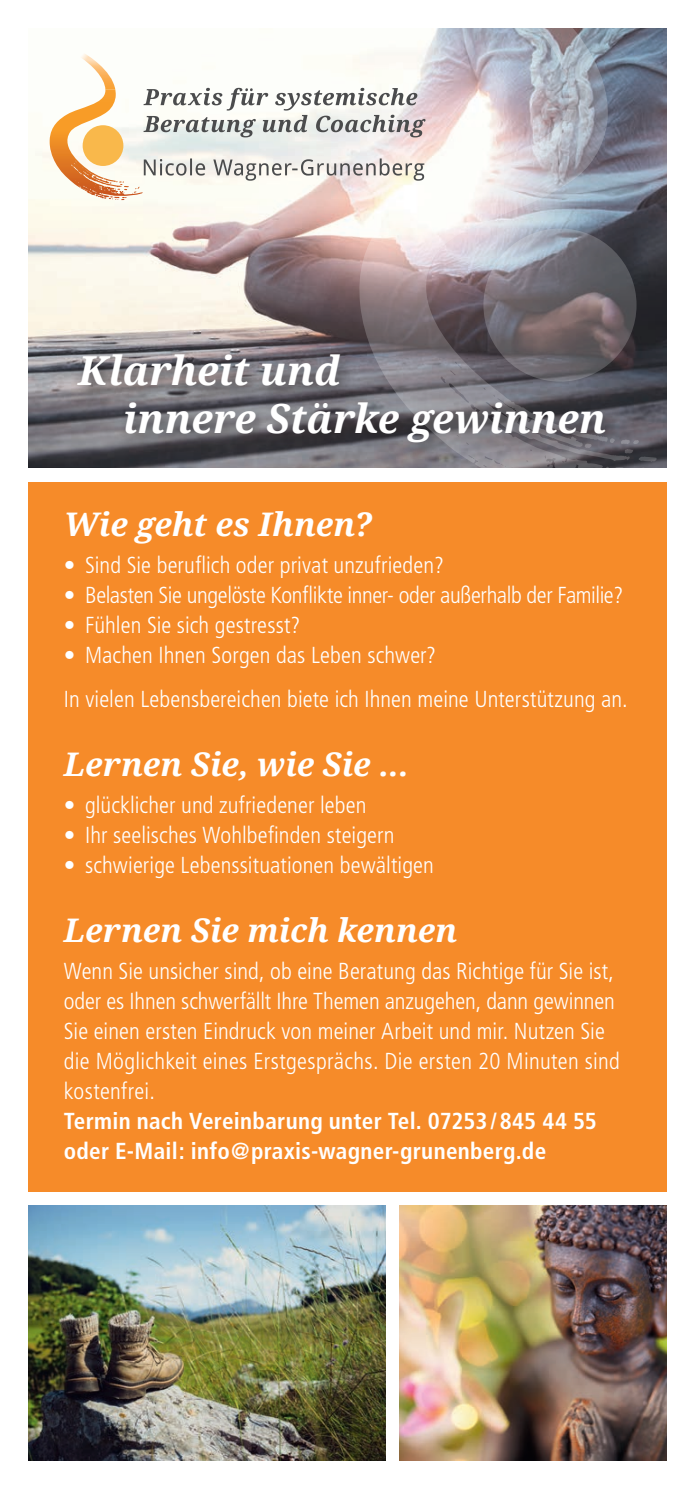
<style>
.page{position:relative;width:695px;height:1489px;background:#fff}
.page>*{position:absolute;margin:0;border:0;box-sizing:border-box;transform-origin:0 0}
.t1{font:italic 700 40px/48px "Droid Serif";color:#fff}
.t2{font:italic 700 32.5px "Droid Serif";letter-spacing:.005em;color:#fff}
.t3{font:300 condensed 23px/30px "Frutiger";letter-spacing:.005em;color:#fff}
.t4{font:700 condensed 23px/30px "Frutiger";letter-spacing:.01em;color:#fff}
.t5{font:300 condensed 23px "Frutiger";letter-spacing:-.015em;color:#fff}
</style>
<div class="page">
<img style="left:28px;top:55px;width:331px;height:413px">
<div style="left:68px;top:346px;width:555px;height:116px;background:#231f20;opacity:.75"></div>
<div style="left:83px;top:125px;width:40px;height:41px;background:#f9b84b;border-radius:50%"></div>
<img style="left:93px;top:176px;width:2px;height:7px">
<img style="left:80px;top:53px;width:35px;height:37px">
<svg style="left:143px;top:88px;width:216px;height:49px"></svg>
<svg style="left:95px;top:158px;width:264px;height:42px"></svg>
<svg style="left:359px;top:28px;width:308px;height:471px;background:#98959b"></svg>
<div style="left:28px;top:482px;width:638px;height:709px;background:#f68b29"></div>
<img style="left:400px;top:1205px;width:266px;height:255px">
<img style="left:28px;top:1205px;width:358px;height:255px">
<h1 class="t1" style="left:123px;top:347px;width:484px;text-indent:-45px">Klarheit und<br>innere Stärke gewinnen</h1>
<h2 class="t2" style="left:64px;top:505px;width:309px">Wie geht es Ihnen?</h2>
<p class="t3" style="left:64px;top:550px;width:382px">• Sind Sie beruflich oder privat unzufrieden?</p>
<p class="t5" style="left:64px;top:581px;width:561px">• Belasten Sie ungelöste Konflikte inner- oder außerhalb der Familie?</p>
<p class="t3" style="left:64px;top:610px;width:238px">• Fühlen Sie sich gestresst?</p>
<p class="t3" style="left:64px;top:633px;width:565px;line-height:44.2px">• Machen Ihnen Sorgen das Leben schwer?<br>In vielen Lebensbereichen biete ich Ihnen meine Unterstützung an.</p>
<h2 class="t2" style="left:64px;top:745px;width:346px">Lernen Sie, wie Sie ...</h2>
<p class="t3" style="left:64px;top:790px;width:304px">• glücklicher und zufriedener leben</p>
<p class="t3" style="left:64px;top:820px;width:332px">• Ihr seelisches Wohlbefinden steigern</p>
<p class="t3" style="left:64px;top:850px;width:371px">• schwierige Lebenssituationen bewältigen</p>
<h2 class="t2" style="left:64px;top:911px;width:395px">Lernen Sie mich kennen</h2>
<p class="t3" style="left:64px;top:956px;width:557px">Wenn Sie unsicher sind, ob eine Beratung das Richtige für Sie ist, oder es Ihnen schwerfällt Ihre Themen anzugehen, dann gewinnen Sie einen ersten Eindruck von meiner Arbeit und mir. Nutzen Sie die Möglichkeit eines Erstgesprächs. Die ersten 20 Minuten sind kostenfrei.</p>
<p class="t4" style="left:64px;top:1106px;width:534px">Termin nach Vereinbarung unter Tel. 07253/845 44 55 oder E-Mail: info@praxis-wagner-grunenberg.de</p>
</div>
